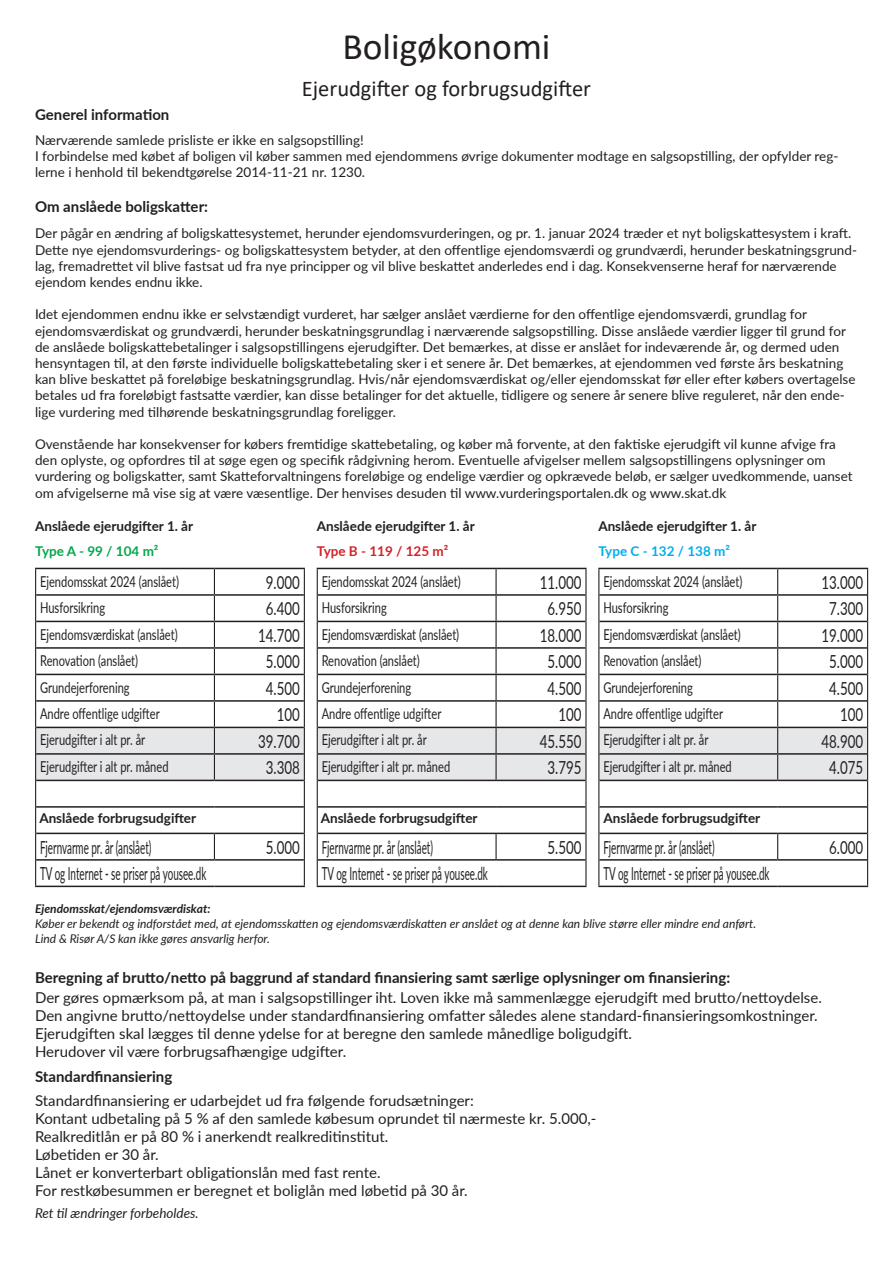
<style>
.page{position:relative;width:893px;height:1263px;background:#fff}
.page>*{position:absolute;margin:0;border:0;box-sizing:border-box;transform-origin:0 0}
.t1{font:37.5px "Calibri";color:#231f20}
.t2{font:22.5px "Calibri";color:#231f20}
.t3{font:18px "Lato";color:#231f20;scale:.55 1}
.t4{font:18px "Lato";color:#231f20;scale:.74 1}
.t5{font:15px/18px "Lato";color:#231f20}
.t6{font:15px "Lato";color:#231f20;scale:.74 1}
.t7{font:700 15px "Lato";color:#231f20}
.t8{font:13.5px/16.2px "Lato";color:#231f20}
.t9{font:700 13.5px "Lato";color:#231f20}
.t10{font:italic 13.5px "Lato";color:#231f20}
.t11{font:700 13.5px "Lato";color:#d1232a}
.t12{font:700 13.5px "Lato";color:#00aeef}
.t13{font:700 13.5px "Lato";color:#03a74b}
.t14{font:italic 12px "Lato";color:#231f20}
.t15{font:italic 700 12px "Lato";color:#231f20}
</style>
<div class="page">
<hr style="left:35px;top:568px;width:179px;height:1px;background:#231f20">
<hr style="left:214px;top:568px;width:91px;height:1px;background:#231f20">
<hr style="left:35px;top:886px;width:179px;height:1px;background:#231f20">
<hr style="left:214px;top:886px;width:91px;height:1px;background:#231f20">
<svg style="left:35px;top:569px;width:270px;height:317px"></svg>
<hr style="left:317px;top:568px;width:179px;height:1px;background:#231f20">
<hr style="left:496px;top:568px;width:90px;height:1px;background:#231f20">
<hr style="left:317px;top:886px;width:179px;height:1px;background:#231f20">
<hr style="left:496px;top:886px;width:90px;height:1px;background:#231f20">
<svg style="left:317px;top:569px;width:269px;height:317px"></svg>
<hr style="left:598px;top:568px;width:180px;height:1px;background:#231f20">
<hr style="left:778px;top:568px;width:90px;height:1px;background:#231f20">
<hr style="left:598px;top:886px;width:180px;height:1px;background:#231f20">
<hr style="left:778px;top:886px;width:90px;height:1px;background:#231f20">
<svg style="left:598px;top:569px;width:270px;height:317px"></svg>
<p class="t7" style="left:35px;top:103px;width:136px">Generel information</p>
<p class="t1" style="left:342px;top:21px;width:210px">Boligøkonomi</p>
<p class="t2" style="left:302px;top:72px;width:291px">Ejerudgifter og forbrugsudgifter</p>
<p class="t8" style="left:35px;top:131px;width:330px">Nærværende samlede prisliste er ikke en salgsopstilling!</p>
<p class="t8" style="left:35px;top:147px;width:805px">I forbindelse med købet af boligen vil køber sammen med ejendommens øvrige dokumenter modtage en salgsopstilling, der opfylder reg&shy;lerne i henhold til bekendtgørelse 2014-11-21 nr. 1230.</p>
<p class="t7" style="left:35px;top:196px;width:175px">Om anslåede boligskatter:</p>
<p class="t8" style="left:35px;top:225px;width:823px">Der pågår en ændring af boligskattesystemet, herunder ejendomsvurderingen, og pr. 1. januar 2024 træder et nyt boligskattesystem i kraft.<br>Dette nye ejendomsvurderings- og boligskattesystem betyder, at den offentlige ejendomsværdi og grundværdi, herunder beskatningsgrund&shy;lag, fremadrettet vil blive fastsat ud fra nye principper og vil blive beskattet anderledes end i dag. Konsekvenserne heraf for nærværende ejendom kendes endnu ikke.</p>
<p class="t8" style="left:35px;top:306px;width:822px">Idet ejendommen endnu ikke er selvstændigt vurderet, har sælger anslået værdierne for den offentlige ejendomsværdi, grundlag for ejendomsværdiskat og grundværdi, herunder beskatningsgrundlag i nærværende salgsopstilling. Disse anslåede værdier ligger til grund for de anslåede boligskattebetalinger i salgsopstillingens ejerudgifter. Det bemærkes, at disse er anslået for indeværende år, og dermed uden hensyntagen til, at den første individuelle boligskattebetaling sker i et senere år. Det bemærkes, at ejendommen ved første års beskatning kan blive beskattet på foreløbige beskatningsgrundlag. Hvis/når ejendomsværdiskat og/eller ejendomsskat før eller efter købers overtagelse betales ud fra foreløbigt fastsatte værdier, kan disse betalinger for det aktuelle, tidligere og senere år senere blive reguleret, når den ende&shy;lige vurdering med tilhørende beskatningsgrundlag foreligger.</p>
<p class="t8" style="left:35px;top:435px;width:819px">Ovenstående har konsekvenser for købers fremtidige skattebetaling, og køber må forvente, at den faktiske ejerudgift vil kunne afvige fra den oplyste, og opfordres til at søge egen og specifik rådgivning herom. Eventuelle afvigelser mellem salgsopstillingens oplysninger om vurdering og boligskatter, samt Skatteforvaltningens foreløbige og endelige værdier og opkrævede beløb, er sælger uvedkommende, uanset om afvigelserne må vise sig at være væsentlige. Der henvises desuden til www.vurderingsportalen.dk og www.skat.dk</p>
<p class="t9" style="left:35px;top:516px;width:160px">Anslåede ejerudgifter 1. år</p>
<p class="t9" style="left:317px;top:516px;width:160px">Anslåede ejerudgifter 1. år</p>
<p class="t9" style="left:598px;top:516px;width:160px">Anslåede ejerudgifter 1. år</p>
<p class="t13" style="left:35px;top:542px;width:125px">Type A - 99 / 104 m²</p>
<p class="t11" style="left:317px;top:542px;width:133px">Type B - 119 / 125 m²</p>
<p class="t12" style="left:598px;top:542px;width:133px">Type C - 132 / 138 m²</p>
<p class="t6" style="left:40px;top:570px;width:189px">Ejendomsskat 2024 (anslået)</p>
<p class="t4" style="left:266px;top:569px;width:48px">9.000</p>
<p class="t6" style="left:40px;top:597px;width:90px">Husforsikring</p>
<p class="t4" style="left:266px;top:596px;width:48px">6.400</p>
<p class="t6" style="left:40px;top:623px;width:187px">Ejendomsværdiskat (anslået)</p>
<p class="t4" style="left:258px;top:622px;width:58px">14.700</p>
<p class="t6" style="left:40px;top:650px;width:134px">Renovation (anslået)</p>
<p class="t4" style="left:266px;top:649px;width:48px">5.000</p>
<p class="t6" style="left:40px;top:676px;width:123px">Grundejerforening</p>
<p class="t4" style="left:266px;top:675px;width:48px">4.500</p>
<p class="t6" style="left:40px;top:703px;width:163px">Andre offentlige udgifter</p>
<p class="t4" style="left:277px;top:702px;width:33px">100</p>
<p class="t6" style="left:40px;top:729px;width:144px">Ejerudgifter i alt pr. år</p>
<p class="t4" style="left:258px;top:728px;width:58px">39.700</p>
<p class="t6" style="left:40px;top:756px;width:175px">Ejerudgifter i alt pr. måned</p>
<p class="t4" style="left:266px;top:755px;width:48px">3.308</p>
<p class="t6" style="left:322px;top:570px;width:189px">Ejendomsskat 2024 (anslået)</p>
<p class="t4" style="left:540px;top:569px;width:58px">11.000</p>
<p class="t6" style="left:322px;top:597px;width:90px">Husforsikring</p>
<p class="t4" style="left:547px;top:596px;width:48px">6.950</p>
<p class="t6" style="left:322px;top:623px;width:187px">Ejendomsværdiskat (anslået)</p>
<p class="t4" style="left:540px;top:622px;width:58px">18.000</p>
<p class="t6" style="left:322px;top:650px;width:134px">Renovation (anslået)</p>
<p class="t4" style="left:547px;top:649px;width:48px">5.000</p>
<p class="t6" style="left:322px;top:676px;width:123px">Grundejerforening</p>
<p class="t4" style="left:547px;top:675px;width:48px">4.500</p>
<p class="t6" style="left:322px;top:703px;width:163px">Andre offentlige udgifter</p>
<p class="t4" style="left:558px;top:702px;width:33px">100</p>
<p class="t6" style="left:322px;top:729px;width:144px">Ejerudgifter i alt pr. år</p>
<p class="t4" style="left:540px;top:728px;width:58px">45.550</p>
<p class="t6" style="left:322px;top:756px;width:175px">Ejerudgifter i alt pr. måned</p>
<p class="t4" style="left:547px;top:755px;width:48px">3.795</p>
<p class="t6" style="left:603px;top:570px;width:189px">Ejendomsskat 2024 (anslået)</p>
<p class="t4" style="left:821px;top:569px;width:58px">13.000</p>
<p class="t6" style="left:603px;top:597px;width:90px">Husforsikring</p>
<p class="t4" style="left:829px;top:596px;width:48px">7.300</p>
<p class="t6" style="left:603px;top:623px;width:187px">Ejendomsværdiskat (anslået)</p>
<p class="t4" style="left:821px;top:622px;width:58px">19.000</p>
<p class="t6" style="left:603px;top:650px;width:134px">Renovation (anslået)</p>
<p class="t4" style="left:829px;top:649px;width:48px">5.000</p>
<p class="t6" style="left:603px;top:676px;width:123px">Grundejerforening</p>
<p class="t4" style="left:829px;top:675px;width:48px">4.500</p>
<p class="t6" style="left:603px;top:703px;width:163px">Andre offentlige udgifter</p>
<p class="t4" style="left:840px;top:702px;width:33px">100</p>
<p class="t6" style="left:603px;top:729px;width:144px">Ejerudgifter i alt pr. år</p>
<p class="t4" style="left:821px;top:728px;width:58px">48.900</p>
<p class="t6" style="left:603px;top:756px;width:175px">Ejerudgifter i alt pr. måned</p>
<p class="t4" style="left:829px;top:755px;width:48px">4.075</p>
<p class="t9" style="left:39px;top:808px;width:158px">Anslåede forbrugsudgifter</p>
<p class="t9" style="left:321px;top:808px;width:158px">Anslåede forbrugsudgifter</p>
<p class="t9" style="left:603px;top:808px;width:158px">Anslåede forbrugsudgifter</p>
<p class="t3" style="left:40px;top:834px;width:204px">Fjernvarme pr. år (anslået)</p>
<p class="t4" style="left:266px;top:834px;width:48px">5.000</p>
<p class="t3" style="left:40px;top:861px;width:304px">TV og Internet - se priser på yousee.dk</p>
<p class="t15" style="left:35px;top:900px;width:177px">Ejendomsskat/ejendomsværdiskat:</p>
<p class="t3" style="left:322px;top:834px;width:204px">Fjernvarme pr. år (anslået)</p>
<p class="t4" style="left:547px;top:834px;width:48px">5.500</p>
<p class="t3" style="left:322px;top:861px;width:304px">TV og Internet - se priser på yousee.dk</p>
<p class="t3" style="left:603px;top:834px;width:204px">Fjernvarme pr. år (anslået)</p>
<p class="t4" style="left:829px;top:834px;width:48px">6.000</p>
<p class="t3" style="left:603px;top:861px;width:304px">TV og Internet - se priser på yousee.dk</p>
<p class="t14" style="left:35px;top:915px;width:723px">Køber er bekendt og indforstået med, at ejendomsskatten og ejendomsværdiskatten er anslået og at denne kan blive større eller mindre end anført.</p>
<p class="t14" style="left:35px;top:930px;width:236px">Lind &amp; Risør A/S kan ikke gøres ansvarlig herfor.</p>
<p class="t7" style="left:35px;top:966px;width:697px">Beregning af brutto/netto på baggrund af standard finansiering samt særlige oplysninger om finansiering:</p>
<p class="t5" style="left:35px;top:987px;width:788px">Der gøres opmærksom på, at man i salgsopstillinger iht. Loven ikke må sammenlægge ejerudgift med brutto/nettoydelse.<br>Den angivne brutto/nettoydelse under standardfinansiering omfatter således alene standard-finansieringsomkostninger.<br>Ejerudgiften skal lægges til denne ydelse for at beregne den samlede månedlige boligudgift.</p>
<p class="t5" style="left:35px;top:1041px;width:313px">Herudover vil være forbrugsafhængige udgifter.</p>
<p class="t5" style="left:35px;top:1091px;width:440px">Standardfinansiering er udarbejdet ud fra følgende forudsætninger:</p>
<p class="t5" style="left:35px;top:1109px;width:563px">Kontant udbetaling på 5 % af den samlede købesum oprundet til nærmeste kr. 5.000,-<br>Realkreditlån er på 80 % i anerkendt realkreditinstitut.<br>Løbetiden er 30 år.</p>
<p class="t5" style="left:35px;top:1163px;width:347px">Lånet er konverterbart obligationslån med fast rente.</p>
<p class="t5" style="left:35px;top:1181px;width:434px">For restkøbesummen er beregnet et boliglån med løbetid på 30 år.</p>
<p class="t7" style="left:35px;top:1066px;width:139px">Standardfinansiering</p>
<p class="t10" style="left:35px;top:1203px;width:165px">Ret til ændringer forbeholdes.</p>
</div>
